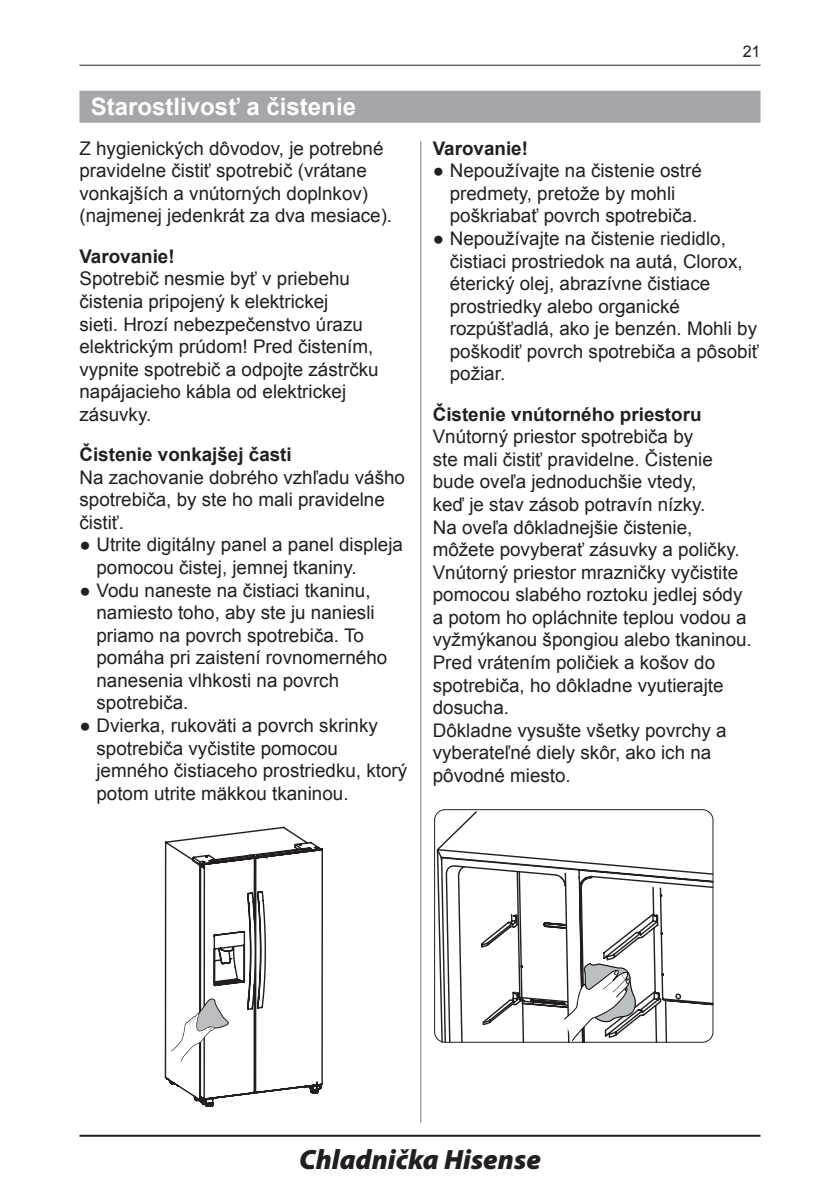
<style>
.page{position:relative;width:840px;height:1191px;background:#fff}
.page>*{position:absolute;margin:0;border:0;box-sizing:border-box;transform-origin:0 0}
.t1{font:italic 900 28px "Myriad Pro";color:#231f20}
.Nadpis{font:700 24px "Arial";color:#fff}
.Základný_9_4{font:18.8px/22.6px "Arial";color:#231f20}
.Odsadenie_3_-_9_4{font:18.8px/22.6px "Arial";color:#231f20}
.Základný_9_4-2{font:700 18.8px "Arial";color:#231f20}
.t2{font:16px "Arial";color:#231f20}
</style>
<div class="page">
<hr style="left:79px;top:65px;width:681px;height:1px;background:#231f20">
<hr style="left:79px;top:1134px;width:681px;height:2px;background:#231f20">
<div style="left:79px;top:91px;width:681px;height:32px;background:#a5a6aa"></div>
<hr style="left:420px;top:141px;width:1px;height:982px;background:#a5a6aa">
<svg style="left:164px;top:826px;width:159px;height:281px"></svg>
<svg style="left:171px;top:997px;width:58px;height:64px"></svg>
<svg style="left:435px;top:810px;width:279px;height:233px"></svg>
<svg style="left:436px;top:847px;width:120px;height:177px"></svg>
<div style="left:434px;top:809px;width:279px;height:233px;border:1px solid #231f20;border-radius:11px"></div>
<svg style="left:563px;top:962px;width:73px;height:79px"></svg>
<p class="Nadpis" style="left:91px;top:91px;width:266px">Starostlivosť a čistenie</p>
<p class="Základný_9_4" style="left:79px;top:137px;width:314px">Z hygienických dôvodov, je potrebné pravidelne čistiť spotrebič (vrátane vonkajších a vnútorných doplnkov) (najmenej jedenkrát za dva mesiace).</p>
<p class="Základný_9_4-2" style="left:79px;top:244px;width:97px">Varovanie!</p>
<p class="Základný_9_4" style="left:79px;top:268px;width:300px">Spotrebič nesmie byť v priebehu čistenia pripojený k elektrickej<br>sieti. Hrozí nebezpečenstvo úrazu elektrickým prúdom! Pred čistením, vypnite spotrebič a odpojte zástrčku napájacieho kábla od elektrickej zásuvky.</p>
<p class="Základný_9_4-2" style="left:79px;top:442px;width:214px">Čistenie vonkajšej časti</p>
<p class="Základný_9_4" style="left:79px;top:466px;width:327px">Na zachovanie dobrého vzhľadu vášho spotrebiča, by ste ho mali pravidelne čistiť.</p>
<p class="Odsadenie_3_-_9_4" style="left:96px;top:533px;width:308px;text-indent:-17px">● Utrite digitálny panel a panel displeja pomocou čistej, jemnej tkaniny.</p>
<p class="Odsadenie_3_-_9_4" style="left:96px;top:579px;width:292px;text-indent:-17px">● Vodu naneste na čistiaci tkaninu, namiesto toho, aby ste ju naniesli priamo na povrch spotrebiča. To pomáha pri zaistení rovnomerného nanesenia vlhkosti na povrch spotrebiča.</p>
<p class="Odsadenie_3_-_9_4" style="left:96px;top:714px;width:312px;text-indent:-17px">● Dvierka, rukoväti a povrch skrinky spotrebiča vyčistite pomocou jemného čistiaceho prostriedku, ktorý potom utrite mäkkou tkaninou.</p>
<p class="t2" style="left:742px;top:41px;width:19px">21</p>
<p class="Základný_9_4-2" style="left:432px;top:136px;width:97px">Varovanie!</p>
<p class="Odsadenie_3_-_9_4" style="left:449px;top:160px;width:253px;text-indent:-17px">● Nepoužívajte na čistenie ostré predmety, pretože by mohli poškriabať povrch spotrebiča.</p>
<p class="Odsadenie_3_-_9_4" style="left:449px;top:227px;width:310px;text-indent:-17px">● Nepoužívajte na čistenie riedidlo, čistiaci prostriedok na autá, Clorox, éterický olej, abrazívne čistiace prostriedky alebo organické rozpúšťadlá, ako je benzén. Mohli by poškodiť povrch spotrebiča a pôsobiť požiar.</p>
<p class="Základný_9_4-2" style="left:432px;top:401px;width:270px">Čistenie vnútorného priestoru</p>
<p class="Základný_9_4" style="left:432px;top:425px;width:320px">Vnútorný priestor spotrebiča by<br>ste mali čistiť pravidelne. Čistenie bude oveľa jednoduchšie vtedy,<br>keď je stav zásob potravín nízky.<br>Na oveľa dôkladnejšie čistenie, môžete povyberať zásuvky a poličky.<br>Vnútorný priestor mrazničky vyčistite pomocou slabého roztoku jedlej sódy a potom ho opláchnite teplou vodou a vyžmýkanou špongiou alebo tkaninou.<br>Pred vrátením poličiek a košov do spotrebiča, ho dôkladne vyutierajte dosucha.</p>
<p class="Základný_9_4" style="left:432px;top:719px;width:295px">Dôkladne vysušte všetky povrchy a vyberateľné diely skôr, ako ich na pôvodné miesto.</p>
<h1 class="t1" style="left:299px;top:1143px;width:243px">Chladnička Hisense</h1>
</div>
